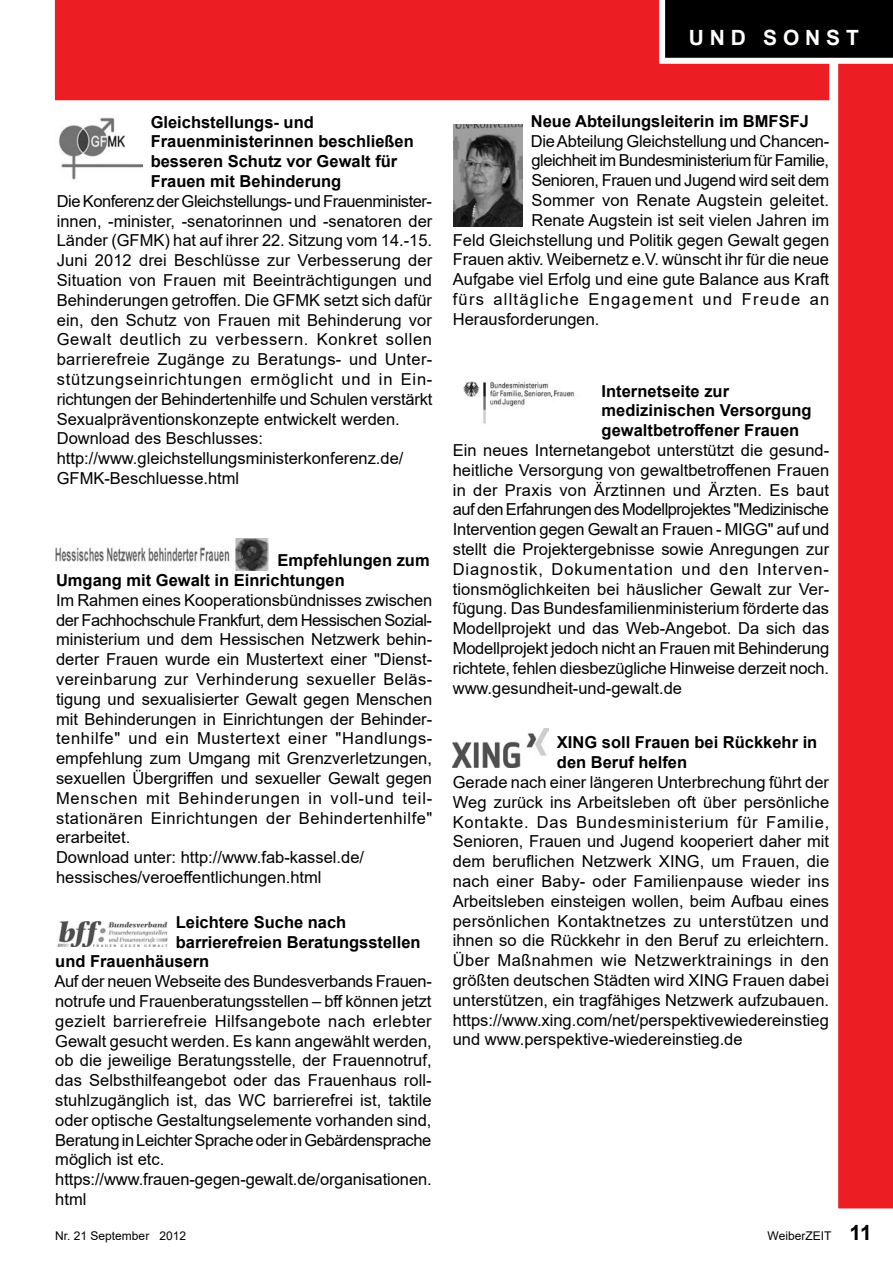
<style>
.page{position:relative;width:893px;height:1263px;background:#fff}
.page>*{position:absolute;margin:0;border:0;box-sizing:border-box;transform-origin:0 0}
.t1{font:700 21px "Arial";color:#fff}
.t2{font:16.5px/19.8px "Arial";color:#000;text-align:justify}
.t3{font:700 16.5px/19.8px "Arial";color:#000}
.t4{font:16.5px "Arial";letter-spacing:-.03em;color:#000}
.t5{font:16.5px "Arial";letter-spacing:.075em;color:#000}
.t6{font:16.5px "Arial";letter-spacing:-.025em;color:#000}
.t7{font:12px "Arial";color:#000}
.s1{font-weight:700;font-size:21px}
</style>
<div class="page">
<div style="left:54px;top:0;width:775px;height:101px;background:#ed1d24"></div>
<svg style="left:829px;top:64px;width:64px;height:1145px"></svg>
<img style="left:453px;top:729px;width:95px;height:39px">
<img style="left:453px;top:124px;width:70px;height:102px">
<img style="left:463px;top:380px;width:112px;height:44px">
<img style="left:58px;top:117px;width:84px;height:63px">
<img style="left:55px;top:538px;width:214px;height:32px">
<img style="left:57px;top:921px;width:111px;height:25px">
<svg style="left:659px;top:0;width:234px;height:64px;background:#1e1d1d"></svg>
<p class="t1" style="left:689px;top:23px;width:172px">U N D S O N S T</p>
<h2 class="t3" style="left:151px;top:112px;width:265px">Gleichstellungs- und<br>Frauenministerinnen beschließen besseren Schutz vor Gewalt für<br>Frauen mit Behinderung</h2>
<p class="t2" style="left:57px;top:191px;width:377px">Die Konferenz der Gleichstellungs- und Frauenminister&shy;innen, -minister, -senatorinnen und -senatoren der Länder (GFMK) hat auf ihrer 22. Sitzung vom 14.-15.<br>Juni 2012 drei Beschlüsse zur Verbesserung der Situation von Frauen mit Beeinträchtigungen und Behinderungen getroffen. Die GFMK setzt sich dafür ein, den Schutz von Frauen mit Behinderung vor Gewalt deutlich zu verbessern. Konkret sollen barrierefreie Zugänge zu Beratungs- und Unter&shy;stützungseinrichtungen ermöglicht und in Ein&shy;richtungen der Behindertenhilfe und Schulen verstärkt Sexualpräventionskonzepte entwickelt werden.</p>
<p class="t2" style="left:57px;top:429px;width:208px">Download des Beschlusses:</p>
<p class="t2" style="left:57px;top:448px;width:348px">http://www.gleichstellungsministerkonferenz.de/<br>GFMK-Beschluesse.html</p>
<h2 class="t3" style="left:56px;top:551px;width:375px;text-indent:221px">Empfehlungen zum<br>Umgang mit Gewalt in Einrichtungen</h2>
<p class="t2" style="left:56px;top:590px;width:378px">Im Rahmen eines Kooperationsbündnisses zwischen der Fachhochschule Frankfurt, dem Hessischen Sozial&shy;ministerium und dem Hessischen Netzwerk behin&shy;derter Frauen wurde ein Mustertext einer "Dienst&shy;vereinbarung zur Verhinderung sexueller Beläs&shy;tigung und sexualisierter Gewalt gegen Menschen mit Behinderungen in Einrichtungen der Behinder&shy;tenhilfe" und ein Mustertext einer "Handlungs&shy;empfehlung zum Umgang mit Grenzverletzungen, sexuellen Übergriffen und sexueller Gewalt gegen Menschen mit Behinderungen in voll-und teil&shy;stationären Einrichtungen der Behindertenhilfe" erarbeitet.</p>
<p class="t2" style="left:56px;top:847px;width:310px">Download unter: http://www.fab-kassel.de/ hessisches/veroeffentlichungen.html</p>
<h2 class="t3" style="left:176px;top:912px;width:172px">Leichtere Suche nach</h2>
<h2 class="t3" style="left:176px;top:932px;width:246px">barrierefreien Beratungsstellen</h2>
<h2 class="t3" style="left:55px;top:952px;width:156px">und Frauenhäusern</h2>
<p class="t2" style="left:54px;top:971px;width:379px">Auf der neuen Webseite des Bundesverbands Frauen&shy;notrufe und Frauenberatungsstellen – bff können jetzt gezielt barrierefreie Hilfsangebote nach erlebter Gewalt gesucht werden. Es kann angewählt werden, ob die jeweilige Beratungsstelle, der Frauennotruf, das Selbsthilfeangebot oder das Frauenhaus roll&shy;stuhlzugänglich ist, das WC barrierefrei ist, taktile oder optische Gestaltungselemente vorhanden sind, Beratung in Leichter Sprache oder in Gebärdensprache möglich ist etc.</p>
<p class="t2" style="left:55px;top:1169px;width:378px">https://www.frauen-gegen-gewalt.de/organisationen. html</p>
<h2 class="t3" style="left:531px;top:111px;width:280px">Neue Abteilungsleiterin im BMFSFJ</h2>
<p class="t2" style="left:531px;top:131px;width:300px">Die Abteilung Gleichstellung und Chancen-</p>
<p class="t4" style="left:531px;top:149px;width:299px">gleichheit im Bundesministerium für Familie,</p>
<p class="t6" style="left:531px;top:169px;width:299px">Senioren, Frauen und Jugend wird seit dem</p>
<p class="t2" style="left:531px;top:190px;width:299px">Sommer von Renate Augstein geleitet.</p>
<p class="t2" style="left:531px;top:210px;width:299px">Renate Augstein ist seit vielen Jahren im</p>
<p class="t2" style="left:453px;top:230px;width:378px">Feld Gleichstellung und Politik gegen Gewalt gegen</p>
<p class="t2" style="left:453px;top:250px;width:378px">Frauen aktiv. Weibernetz e.V. wünscht ihr für die neue</p>
<p class="t2" style="left:453px;top:269px;width:378px">Aufgabe viel Erfolg und eine gute Balance aus Kraft</p>
<p class="t5" style="left:453px;top:288px;width:378px">fürs alltägliche Engagement und Freude an</p>
<p class="t2" style="left:453px;top:309px;width:148px">Herausforderungen.</p>
<h2 class="t3" style="left:602px;top:381px;width:211px">Internetseite zur medizinischen Versorgung gewaltbetroffener Frauen</h2>
<p class="t2" style="left:453px;top:440px;width:378px">Ein neues Internetangebot unterstützt die gesund&shy;heitliche Versorgung von gewaltbetroffenen Frauen in der Praxis von Ärztinnen und Ärzten. Es baut auf den Erfahrungen des Modellprojektes "Medizinische Intervention gegen Gewalt an Frauen - MIGG" auf und stellt die Projektergebnisse sowie Anregungen zur Diagnostik, Dokumentation und den Interven&shy;tionsmöglichkeiten bei häuslicher Gewalt zur Ver&shy;fügung. Das Bundesfamilienministerium förderte das Modellprojekt und das Web-Angebot. Da sich das Modellprojekt jedoch nicht an Frauen mit Behinderung richtete, fehlen diesbezügliche Hinweise derzeit noch.</p>
<p class="t2" style="left:453px;top:678px;width:231px">www.gesundheit-und-gewalt.de</p>
<h2 class="t3" style="left:557px;top:733px;width:262px">XING soll Frauen bei Rückkehr in den Beruf helfen</h2>
<p class="t2" style="left:453px;top:772px;width:378px">Gerade nach einer längeren Unterbrechung führt der Weg zurück ins Arbeitsleben oft über persönliche Kontakte. Das Bundesministerium für Familie, Senioren, Frauen und Jugend kooperiert daher mit dem beruflichen Netzwerk XING, um Frauen, die nach einer Baby- oder Familienpause wieder ins Arbeitsleben einsteigen wollen, beim Aufbau eines persönlichen Kontaktnetzes zu unterstützen und ihnen so die Rückkehr in den Beruf zu erleichtern.<br>Über Maßnahmen wie Netzwerktrainings in den größten deutschen Städten wird XING Frauen dabei unterstützen, ein tragfähiges Netzwerk aufzubauen.</p>
<p class="t2" style="left:453px;top:1010px;width:378px">https://www.xing.com/net/perspektivewiedereinstieg und www.perspektive-wiedereinstieg.de</p>
<p class="t7" style="left:55px;top:1227px;width:132px">Nr. 21 September 2012</p>
<p class="t7" style="left:768px;top:1227px;width:106px">WeiberZEIT <span class="s1">11</span></p>
</div>
